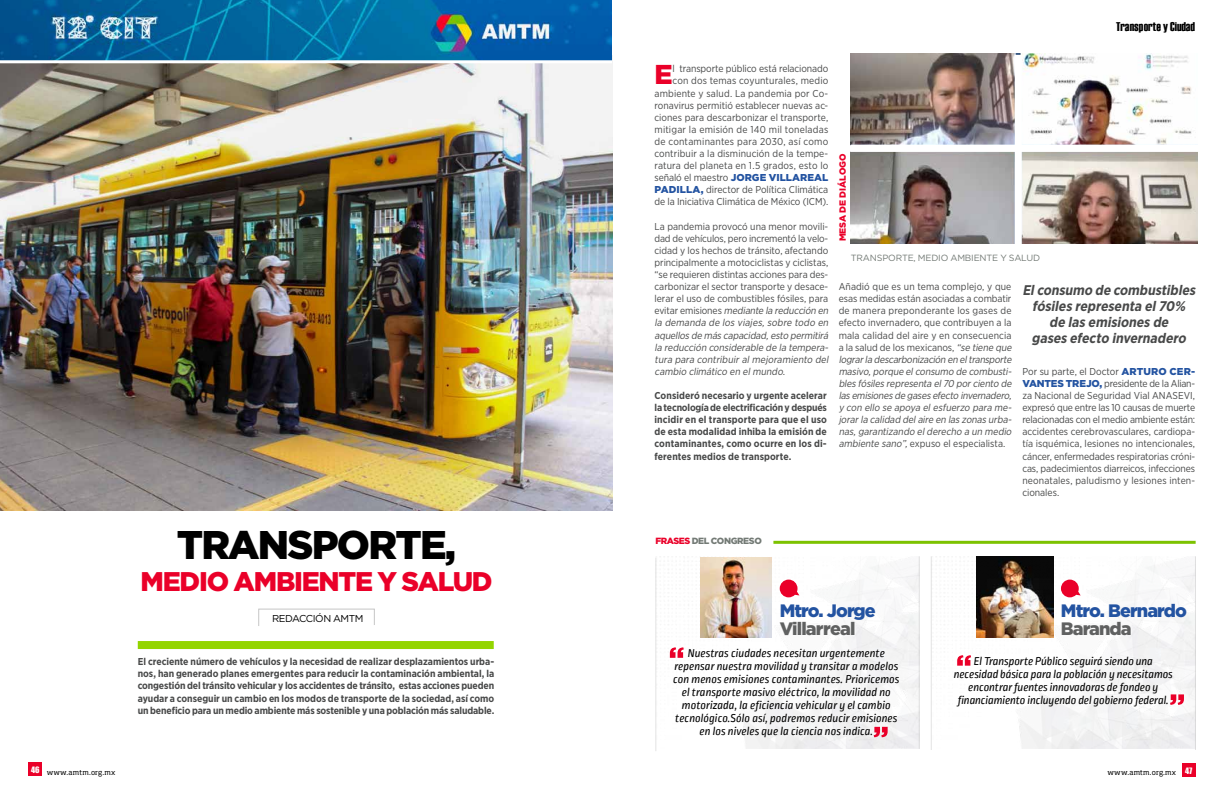
<style>
.page{position:relative;width:1224px;height:792px;background:#fff}
.page>*{position:absolute;margin:0;border:0;box-sizing:border-box;transform-origin:0 0}
.t1{font:900 40px "Gotham";letter-spacing:-.045em;color:#000}
.t2{font:900 27.3px "Gotham";color:#ea0029}
.t3{font:900 27px "Gotham";letter-spacing:-.045em;color:#ea0029}
.t4{font:900 18px "Gotham";letter-spacing:-.05em;color:#2353a1}
.t5{font:900 18px "Gotham";letter-spacing:-.05em;color:#606161}
.t6{font:italic 700 14px/16px "Gotham Narrow";color:#484949;text-align:center}
.t7{font:12.6px "Haettenschweiler";color:#000}
.t8{font:italic 12px/13px "Ropa Mix PTT";color:#000;text-align:center}
.t9{font:10px/12.1px "Gotham Narrow";color:#484949;text-align:right}
.t10{font:700 10px/12.1px "Gotham Narrow";letter-spacing:-.01em;color:#484949;text-align:justify}
.t11{font:italic 10px/12.1px "Gotham Narrow";color:#484949}
.t12{font:10px "Gotham";letter-spacing:-.045em;color:#000}
.t13{font:9px "Gotham";letter-spacing:-.02em;color:#737a75}
.t14{font:900 9px "Gotham";letter-spacing:-.045em;color:#737a75}
.t15{font:900 9px "Gotham";letter-spacing:-.005em;color:#ea0029}
.t16{font:7.2px "Soho Pro";letter-spacing:.025em;color:#000}
.s1{font-family:"Gotham";font-weight:900;color:#2353a1}
.s2{font-style:italic}
.s3{font-style:normal}
.s4{color:#ea0029}
.s5{font-family:"Impact";font-size:8.1px;color:#fff}
</style>
<div class="page">
<img style="left:851px;top:54px;width:347px;height:189px">
<img style="left:0;top:56px;width:613px;height:454px">
<svg style="left:258px;top:608px;width:117px;height:18px"></svg>
<img style="left:0;top:0;width:612px;height:60px">
<div style="left:138px;top:641px;width:356px;height:8px;background:#93d500"></div>
<hr style="left:0;top:60px;width:612px;height:3px;background:#fff">
<div style="left:29px;top:762px;width:13px;height:14px;background:#ea0029"></div>
<hr style="left:773px;top:541px;width:423px;height:3px;background:#7cc200">
<img style="left:700px;top:557px;width:71px;height:81px">
<svg style="left:670px;top:647px;width:14px;height:11px"></svg>
<svg style="left:874px;top:727px;width:14px;height:10px"></svg>
<hr style="left:919px;top:556px;width:1px;height:193px;background:#c6c6c6">
<svg style="left:780px;top:580px;width:19px;height:17px"></svg>
<hr style="left:655px;top:558px;width:1px;height:193px;background:#c6c6c6">
<img style="left:936px;top:556px;width:259px;height:193px">
<svg style="left:957px;top:655px;width:14px;height:11px"></svg>
<svg style="left:1170px;top:694px;width:14px;height:11px"></svg>
<hr style="left:1195px;top:556px;width:1px;height:194px;background:#c6c6c6">
<hr style="left:931px;top:556px;width:1px;height:194px;background:#c6c6c6">
<svg style="left:1061px;top:580px;width:20px;height:17px"></svg>
<div style="left:1015px;top:55px;width:7px;height:195px;background:#fff"></div>
<div style="left:849px;top:145px;width:354px;height:7px;background:#fff"></div>
<div style="left:1182px;top:763px;width:14px;height:14px;background:#ea0029"></div>
<p class="t16" style="left:31px;top:767px;width:86px"><sup>46</sup> www.amtm.org.mx</p>
<h1 class="t1" style="left:177px;top:517px;width:281px">TRANSPORTE,</h1>
<h3 class="t3" style="left:141px;top:563px;width:354px">MEDIO AMBIENTE Y SALUD</h3>
<p class="t12" style="left:272px;top:612px;width:93px">REDACCIÓN AMTM</p>
<p class="t10" style="left:138px;top:656px;width:358px">El creciente número de vehículos y la necesidad de realizar desplazamientos urba&shy;nos, han generado planes emergentes para reducir la contaminación ambiental, la congestión del tránsito vehicular y los accidentes de tránsito, estas acciones pueden ayudar a conseguir un cambio en los modos de transporte de la sociedad, así como un beneficio para un medio ambiente más sostenible y una población más saludable.</p>
<p class="t7" style="left:1116px;top:19px;width:80px">Transporte y Ciudad</p>
<p class="t9" style="left:655px;top:63px;width:175px">l transporte público está relacionado con dos temas coyunturales, medio ambiente y salud. La pandemia por Co&shy;ronavirus permitió establecer nuevas ac&shy;ciones para descarbonizar el transporte, mitigar la emisión de 140 mil toneladas de contaminantes para 2030, así como contribuir a la disminución de la tempe&shy;ratura del planeta en 1.5 grados, esto lo señaló el maestro <span class="s1">JORGE VILLAREAL PADILLA,</span> director de Política Climática de la Iniciativa Climática de México (ICM).</p>
<p class="t9" style="left:655px;top:220px;width:177px;text-align:left">La pandemia provocó una menor movili&shy;dad de vehículos, pero incrementó la velo&shy;cidad y los hechos de tránsito, afectando principalmente a motociclistas y ciclistas, “se requieren distintas acciones para des&shy;carbonizar el sector transporte y desace&shy;lerar el uso de combustibles fósiles, para ev i t a r e m i s i o n e s <span class="s2">mediante la reducción en la demanda de los viajes, sobre todo en aquellosde máscapacidad,esto permitirá la reducción considerable de la tempera&shy;tura para contribuiralmejoramiento del cambio climático en elmundo.</span></p>
<p class="t10" style="left:655px;top:389px;width:174px">Consideró necesario y urgente acelerar la tecnología de electrificación y después incidir en el transporte para que el uso de esta modalidad inhiba la emisión de contaminantes, como ocurre en los di&shy;ferentes medios de transporte.</p>
<h2 class="t2" style="left:655px;top:56px;width:20px">E</h2>
<p class="t15" style="left:836px;top:241px;width:89px;rotate:-90deg">MESA DE DIÁLOGO</p>
<p class="t13" style="left:851px;top:252px;width:191px">TRANSPORTE, MEDIO AMBIENTE Y SALUD</p>
<p class="t11" style="left:839px;top:280px;width:176px"><span class="s3">Añadió que es un tema complejo, y que esas medidas están asociadas a combatir de manera preponderante los gases de efecto invernadero, que contribuyen a la mala calidad del aire y en consecuencia a la salud de los mexicanos,</span> “se tiene que lograrla descarbonización en eltransporte masivo,porque elconsumo de combusti&shy;blesfósilesrepresenta el70 porciento de lasemisionesde gasesefecto invernadero, y con ello se apoya elesfuerzo para me&shy;jorarla calidad delaire en las zonas urba&shy;nas,garantizando elderecho a un medio ambiente sano”,<span class="s3">expuso el especialista.</span></p>
<h3 class="t6" style="left:1022px;top:282px;width:177px">Elconsumo de combustibles fósiles representa el70% de las emisiones de<br>gases efecto invernadero</h3>
<p class="t9" style="left:1022px;top:365px;width:174px;text-align:justify">Por su parte, el Doctor <span class="s1">ARTURO CER-VANTES TREJO,</span> presidente de la Alian&shy;za Nacional de Seguridad Vial ANASEVI, expresó que entre las 10 causas de muerte relacionadas con el medio ambiente están: accidentes cerebrovasculares, cardiopa&shy;tía isquémica, lesiones no intencionales, cáncer, enfermedades respiratorias cróni&shy;cas, padecimientos diarreicos, infecciones neonatales, paludismo y lesiones inten&shy;cionales.</p>
<p class="t14" style="left:655px;top:534px;width:108px"><span class="s4">FRASES</span> DEL CONGRESO</p>
<h3 class="t4" style="left:780px;top:598px;width:98px">Mtro. Jorge</h3>
<h3 class="t5" style="left:780px;top:616px;width:77px">Villarreal</h3>
<p class="t8" style="left:673px;top:647px;width:228px">Nuestras ciudades necesitan urgentemente repensar nuestra movilidad y transitar a modelos con menos emisiones contaminantes. Prioricemos el transporte masivo eléctrico, la movilidad no motorizada, la eficiencia vehicular y el cambio tecnológico.Sólo así, podremos reducir emisiones en los niveles que la ciencia nos indica.</p>
<h3 class="t4" style="left:1061px;top:598px;width:128px">Mtro. Bernardo</h3>
<h3 class="t5" style="left:1061px;top:616px;width:72px">Baranda</h3>
<p class="t8" style="left:954px;top:655px;width:221px">El Transporte Público seguirá siendo una necesidad básica para la población y necesitamos encontrar fuentes innovadoras de fondeo y financiamiento incluyendo del gobierno federal.</p>
<p class="t16" style="left:1108px;top:767px;width:86px">www.amtm.org.mx <span class="s5">47</span></p>
</div>
